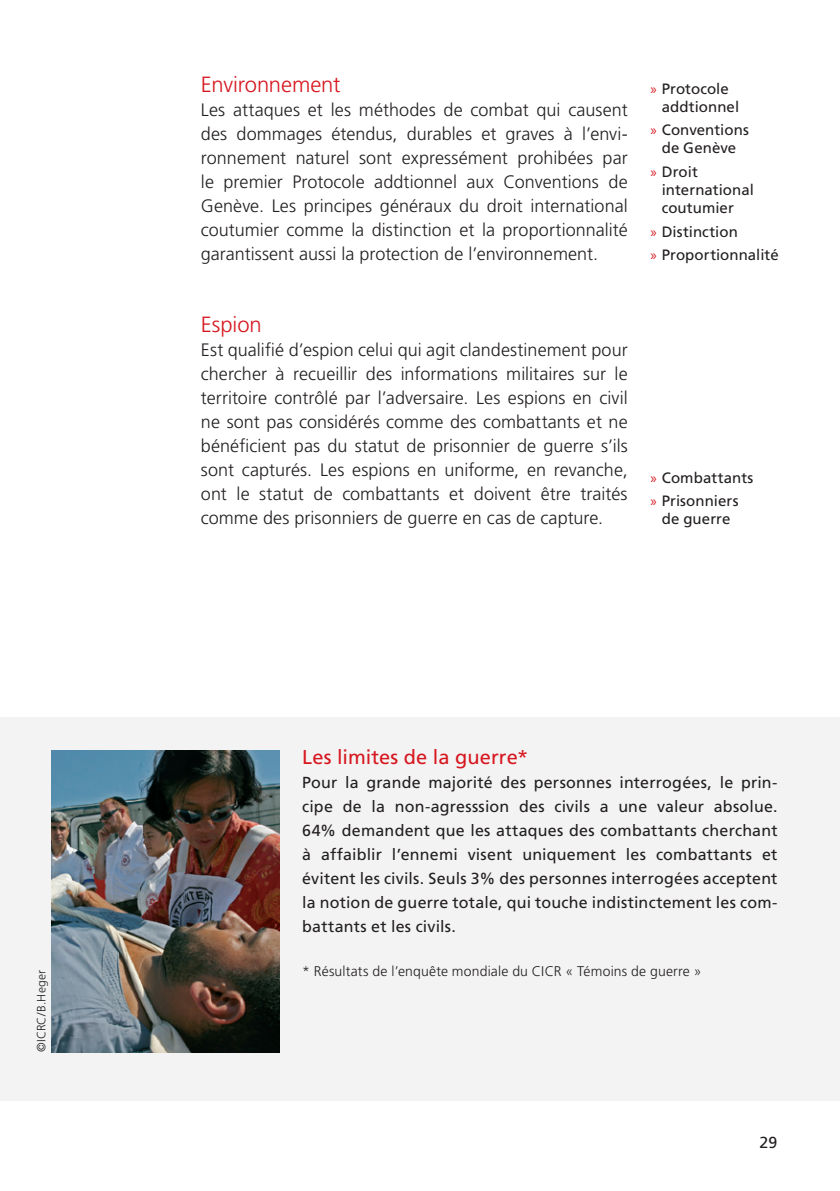
<style>
.page{position:relative;width:840px;height:1191px;background:#fff}
.page>*{position:absolute;margin:0;border:0;box-sizing:border-box;transform-origin:0 0}
._3_Titel_Glossar{font:300 22px "Frutiger LT Pro";letter-spacing:-.005em;color:#d7171f}
._5_1_Kasten_Titel{font:20px "Frutiger LT Pro";color:#d7171f}
._4_Fliesstext{font:300 18px/24px "Frutiger LT Pro";letter-spacing:.005em;color:#231f20;text-align:justify}
._5_2_Kasten_Text{font:16px/24px "Frutiger LT Pro";letter-spacing:.01em;color:#231f20;text-align:justify}
.t1{font:15px/18px "Frutiger LT Pro";letter-spacing:.005em;color:#231f20}
._6_Anmerkung{font:300 14px "Frutiger LT Pro";letter-spacing:.01em;color:#231f20}
._7_Copyright{font:300 12px "Frutiger LT Pro";letter-spacing:.02em;color:#231f20}
.s1{font-family:"Myriad Pro";color:#d7171f}
</style>
<div class="page">
<div style="left:0;top:716px;width:839px;height:384px;background:#f3f3f3"></div>
<img style="left:51px;top:750px;width:228px;height:302px">
<p class="_7_Copyright" style="left:34px;top:1052px;width:84px;rotate:-90deg">©ICRC/B.Heger</p>
<p class="_3_Titel_Glossar" style="left:201px;top:72px;width:141px">Environnement</p>
<p class="_4_Fliesstext" style="left:201px;top:98px;width:428px">Les attaques et les méthodes de combat qui causent des dommages étendus, durables et graves à l’envi&shy;ronnement naturel sont expressément prohibées par le premier Protocole addtionnel aux Conventions de Genève. Les principes généraux du droit international coutumier comme la distinction et la proportionnalité garantissent aussi la protection de l’environnement.</p>
<p class="_3_Titel_Glossar" style="left:201px;top:312px;width:62px">Espion</p>
<p class="_4_Fliesstext" style="left:201px;top:338px;width:428px">Est qualifié d’espion celui qui agit clandestinement pour chercher à recueillir des informations militaires sur le territoire contrôlé par l’adversaire. Les espions en civil ne sont pas considérés comme des combattants et ne bénéficient pas du statut de prisonnier de guerre s’ils sont capturés. Les espions en uniforme, en revanche, ont le statut de combattants et doivent être traités comme des prisonniers de guerre en cas de capture.</p>
<p class="t1" style="left:661px;top:79px;width:79px;text-indent:-11px"><span class="s1">»</span> Protocole addtionnel</p>
<p class="t1" style="left:650px;top:121px;width:100px;text-align:center"><span class="s1">»</span> Conventions de Genève</p>
<p class="t1" style="left:661px;top:163px;width:94px;text-indent:-11px"><span class="s1">»</span> Droit international coutumier</p>
<p class="t1" style="left:650px;top:220px;width:130px;line-height:23.6px"><span class="s1">»</span> Distinction<br><span class="s1">»</span> Proportionnalité</p>
<p class="t1" style="left:650px;top:465px;width:104px;line-height:23.6px"><span class="s1">»</span> Combattants <span class="s1">»</span> Prisonniers</p>
<p class="t1" style="left:661px;top:510px;width:70px">de guerre</p>
<p class="_5_1_Kasten_Titel" style="left:302px;top:745px;width:227px">Les limites de la guerre*</p>
<p class="_5_2_Kasten_Text" style="left:302px;top:771px;width:476px">Pour la grande majorité des personnes interrogées, le prin&shy;cipe de la non-agresssion des civils a une valeur absolue.<br>64% demandent que les attaques des combattants cherchant à affaiblir l’ennemi visent uniquement les combattants et évitent les civils. Seuls 3% des personnes interrogées acceptent la notion de guerre totale, qui touche indistinctement les com&shy;battants et les civils.</p>
<p class="_6_Anmerkung" style="left:302px;top:963px;width:400px">* Résultats de l’enquête mondiale du CICR « Témoins de guerre »</p>
<p class="_5_2_Kasten_Text" style="left:759px;top:1131px;width:19px">29</p>
</div>
